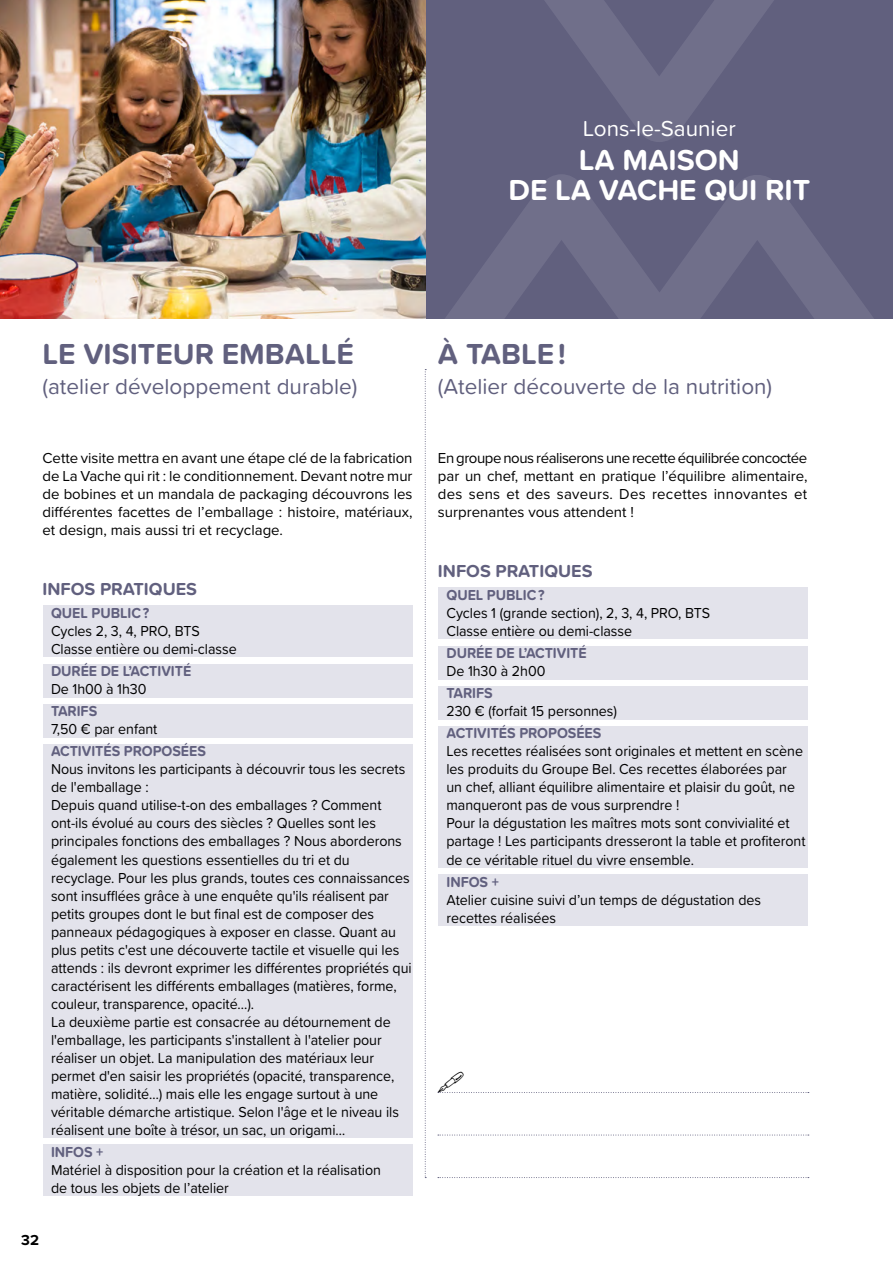
<style>
.page{position:relative;width:893px;height:1263px;background:#fff}
.page>*{position:absolute;margin:0;border:0;box-sizing:border-box;transform-origin:0 0}
.t1{font:700 30px "Proxima Soft";color:#61607e}
.t2{font:700 30px/30px "Proxima Soft";color:#fff;text-align:center}
.t3{font:22.5px "Proxima Soft";color:#61607e}
.t4{font:22.5px "Proxima Soft";color:#fff}
.t5{font:700 18px "Proxima Soft";color:#61607e}
.t6{font:15px/18px "Proxima Soft";letter-spacing:-.005em;color:#000;scale:.95 1}
.t7{font:15px/18px "Proxima Nova";color:#000;text-align:justify}
.t8{font:700 15px "Proxima Soft";letter-spacing:-.005em;color:#61607e;scale:.95 1}
.t9{font:700 15px "Proxima Nova";color:#000}
</style>
<div class="page">
<div style="left:43px;top:606px;width:369px;height:51px;background:#e3e3eb"></div>
<div style="left:43px;top:664px;width:369px;height:33px;background:#e3e3eb"></div>
<div style="left:43px;top:704px;width:369px;height:33px;background:#e3e3eb"></div>
<div style="left:43px;top:745px;width:369px;height:393px;background:#e3e3eb"></div>
<div style="left:43px;top:1145px;width:369px;height:51px;background:#e3e3eb"></div>
<div style="left:438px;top:588px;width:369px;height:51px;background:#e3e3eb"></div>
<div style="left:438px;top:646px;width:369px;height:33px;background:#e3e3eb"></div>
<div style="left:438px;top:686px;width:369px;height:33px;background:#e3e3eb"></div>
<div style="left:438px;top:727px;width:369px;height:141px;background:#e3e3eb"></div>
<div style="left:438px;top:875px;width:369px;height:51px;background:#e3e3eb"></div>
<svg style="left:425px;top:369px;width:1px;height:809px"></svg>
<svg style="left:438px;top:1135px;width:371px;height:1px"></svg>
<svg style="left:438px;top:1177px;width:371px;height:1px"></svg>
<div style="left:425px;top:0;width:468px;height:319px;background:#61607e"></div>
<svg style="left:445px;top:174px;width:429px;height:145px"></svg>
<svg style="left:545px;top:0;width:229px;height:142px"></svg>
<img style="left:0;top:0;width:426px;height:319px">
<svg style="left:438px;top:1092px;width:371px;height:1px"></svg>
<h2 class="t4" style="left:583px;top:112px;width:154px">Lons-le-Saunier</h2>
<h1 class="t2" style="left:508px;top:144px;width:303px">LA MAISON<br>DE LA VACHE QUI RIT</h1>
<h1 class="t1" style="left:43px;top:331px;width:313px">LE VISITEUR EMBALLÉ</h1>
<h2 class="t3" style="left:43px;top:369px;width:316px">(atelier développement durable)</h2>
<p class="t7" style="left:43px;top:448px;width:372px">Cette visite mettra en avant une étape clé de la fabrication de La Vache qui rit : le conditionnement. Devant notre mur de bobines et un mandala de packaging découvrons les différentes facettes de l’emballage : histoire, matériaux, et design, mais aussi tri et recyclage.</p>
<p class="t5" style="left:43px;top:576px;width:156px">INFOS PRATIQUES</p>
<p class="t8" style="left:51px;top:601px;width:105px">QUEL PUBLIC ?</p>
<p class="t6" style="left:51px;top:621px;width:197px">Cycles 2, 3, 4, PRO, BTS<br>Classe entière ou demi-classe</p>
<p class="t8" style="left:51px;top:660px;width:149px">DURÉE DE L’ACTIVITÉ</p>
<p class="t6" style="left:51px;top:679px;width:102px">De 1h00 à 1h30</p>
<p class="t8" style="left:51px;top:700px;width:50px">TARIFS</p>
<p class="t6" style="left:51px;top:719px;width:114px">7,50 € par enfant</p>
<p class="t8" style="left:51px;top:740px;width:165px">ACTIVITÉS PROPOSÉES</p>
<p class="t6" style="left:51px;top:760px;width:381px">Nous invitons les participants à découvrir tous les secrets de l'emballage :<br>Depuis quand utilise-t-on des emballages ? Comment ont-ils évolué au cours des siècles ? Quelles sont les principales fonctions des emballages ? Nous aborderons également les questions essentielles du tri et du recyclage. Pour les plus grands, toutes ces connaissances sont insufflées grâce à une enquête qu'ils réalisent par petits groupes dont le but final est de composer des panneaux pédagogiques à exposer en classe. Quant au plus petits c'est une découverte tactile et visuelle qui les attends : ils devront exprimer les différentes propriétés qui caractérisent les différents emballages (matières, forme, couleur, transparence, opacité...).<br>La deuxième partie est consacrée au détournement de l'emballage, les participants s'installent à l'atelier pour réaliser un objet. La manipulation des matériaux leur permet d'en saisir les propriétés (opacité, transparence, matière, solidité…) mais elle les engage surtout à une véritable démarche artistique. Selon l'âge et le niveau ils réalisent une boîte à trésor, un sac, un origami…</p>
<p class="t8" style="left:51px;top:1140px;width:57px">INFOS +</p>
<p class="t6" style="left:51px;top:1160px;width:349px">Matériel à disposition pour la création et la réalisation de tous les objets de l’atelier</p>
<p class="t9" style="left:21px;top:1229px;width:19px">32</p>
<h1 class="t1" style="left:438px;top:331px;width:129px">À TABLE !</h1>
<h2 class="t3" style="left:438px;top:369px;width:336px">(Atelier découverte de la nutrition)</h2>
<p class="t7" style="left:438px;top:448px;width:371px">En groupe nous réaliserons une recette équilibrée concoctée par un chef, mettant en pratique l’équilibre alimentaire, des sens et des saveurs. Des recettes innovantes et surprenantes vous attendent !</p>
<p class="t5" style="left:438px;top:558px;width:156px">INFOS PRATIQUES</p>
<p class="t8" style="left:446px;top:583px;width:105px">QUEL PUBLIC ?</p>
<p class="t6" style="left:446px;top:603px;width:279px">Cycles 1 (grande section), 2, 3, 4, PRO, BTS<br>Classe entière ou demi-classe</p>
<p class="t8" style="left:446px;top:642px;width:149px">DURÉE DE L’ACTIVITÉ</p>
<p class="t6" style="left:446px;top:661px;width:106px">De 1h30 à 2h00</p>
<p class="t8" style="left:446px;top:682px;width:50px">TARIFS</p>
<p class="t6" style="left:446px;top:701px;width:181px">230 € (forfait 15 personnes)</p>
<p class="t8" style="left:446px;top:722px;width:165px">ACTIVITÉS PROPOSÉES</p>
<p class="t6" style="left:446px;top:742px;width:379px">Les recettes réalisées sont originales et mettent en scène les produits du Groupe Bel. Ces recettes élaborées par un chef, alliant équilibre alimentaire et plaisir du goût, ne manqueront pas de vous surprendre !<br>Pour la dégustation les maîtres mots sont convivialité et partage ! Les participants dresseront la table et profiteront de ce véritable rituel du vivre ensemble.</p>
<p class="t8" style="left:446px;top:870px;width:57px">INFOS +</p>
<p class="t6" style="left:446px;top:890px;width:333px">Atelier cuisine suivi d’un temps de dégustation des recettes réalisées</p>
</div>
